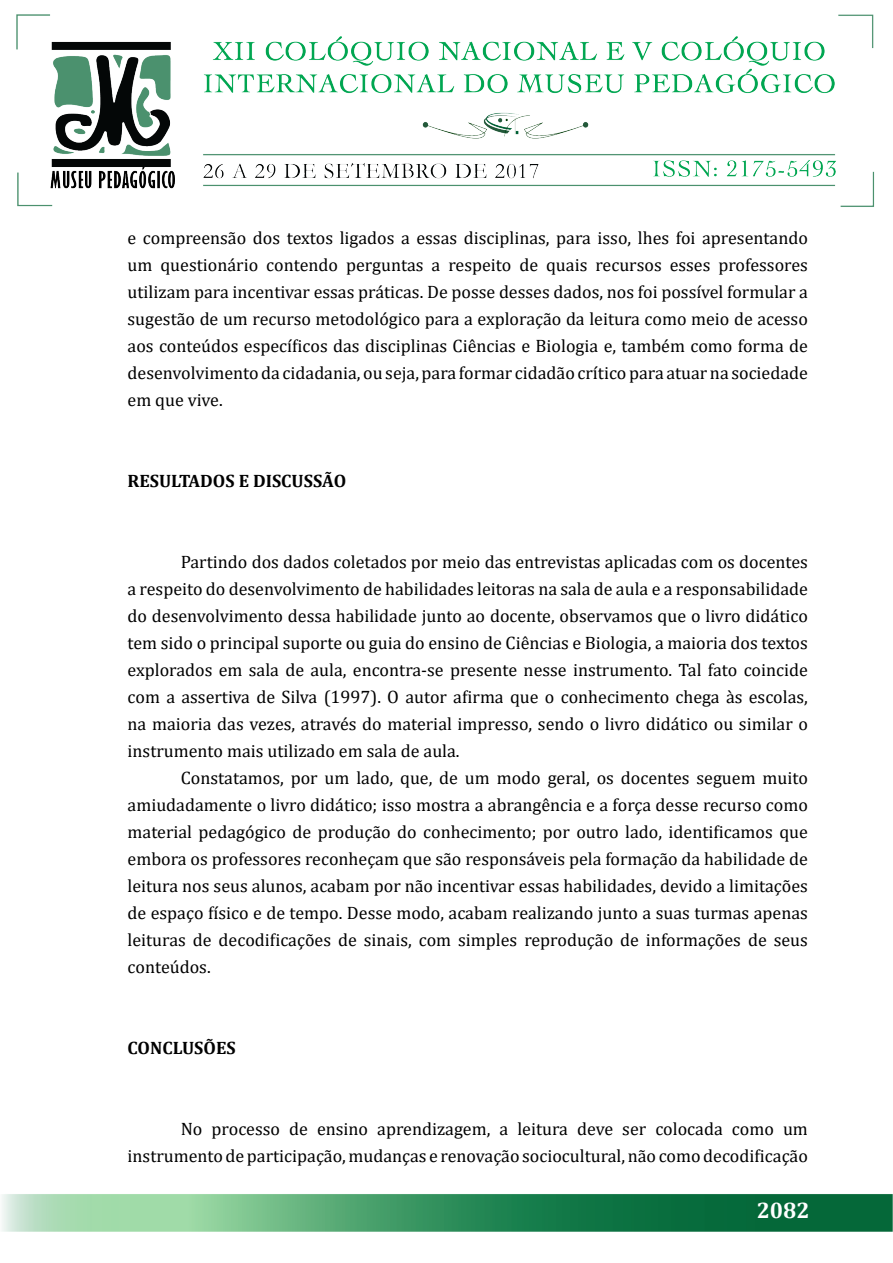
<style>
.page{position:relative;width:893px;height:1263px;background:#fff}
.page>*{position:absolute;margin:0;border:0;box-sizing:border-box;transform-origin:0 0}
.t1{font:700 22.5px "Cambria";color:#fff}
.t2{font:18px/27px "Cambria";color:#000;text-align:justify}
.t3{font:700 18px "Cambria";color:#000}
</style>
<div class="page">
<img style="left:2px;top:14px;width:890px;height:1218px">
<p class="t2" style="left:128px;top:224px;width:682px">e compreensão dos textos ligados a essas disciplinas, para isso, lhes foi apresentando um questionário contendo perguntas a respeito de quais recursos esses professores utilizam para incentivar essas práticas. De posse desses dados, nos foi possível formular a sugestão de um recurso metodológico para a exploração da leitura como meio de acesso aos conteúdos específicos das disciplinas Ciências e Biologia e, também como forma de desenvolvimento da cidadania, ou seja, para formar cidadão crítico para atuar na sociedade em que vive.</p>
<p class="t3" style="left:128px;top:468px;width:220px">RESULTADOS E DISCUSSÃO</p>
<p class="t2" style="left:128px;top:548px;width:682px;text-indent:53px">Partindo dos dados coletados por meio das entrevistas aplicadas com os docentes a respeito do desenvolvimento de habilidades leitoras na sala de aula e a responsabilidade do desenvolvimento dessa habilidade junto ao docente, observamos que o livro didático tem sido o principal suporte ou guia do ensino de Ciências e Biologia, a maioria dos textos explorados em sala de aula, encontra-se presente nesse instrumento. Tal fato coincide com a assertiva de Silva (1997). O autor afirma que o conhecimento chega às escolas, na maioria das vezes, através do material impresso, sendo o livro didático ou similar o instrumento mais utilizado em sala de aula.</p>
<p class="t2" style="left:128px;top:764px;width:682px;text-indent:53px">Constatamos, por um lado, que, de um modo geral, os docentes seguem muito amiudadamente o livro didático; isso mostra a abrangência e a força desse recurso como material pedagógico de produção do conhecimento; por outro lado, identificamos que embora os professores reconheçam que são responsáveis pela formação da habilidade de leitura nos seus alunos, acabam por não incentivar essas habilidades, devido a limitações de espaço físico e de tempo. Desse modo, acabam realizando junto a suas turmas apenas leituras de decodificações de sinais, com simples reprodução de informações de seus conteúdos.</p>
<p class="t3" style="left:128px;top:1035px;width:110px">CONCLUSÕES</p>
<p class="t2" style="left:128px;top:1115px;width:682px;text-align:right">No processo de ensino aprendizagem, a leitura deve ser colocada como um instrumento de participação, mudanças e renovação sociocultural, não como decodificação</p>
<p class="t1" style="left:757px;top:1195px;width:55px">2082</p>
</div>
